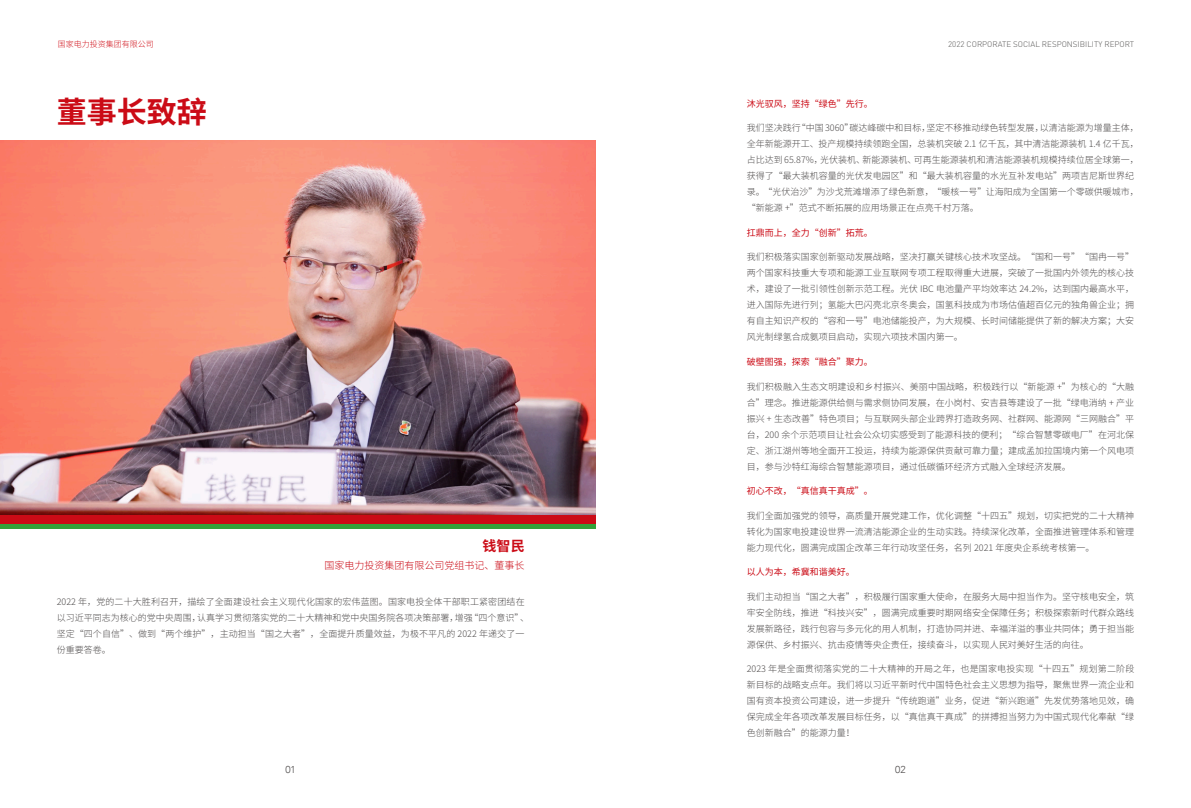
<style>
.page{position:relative;width:1191px;height:808px;background:#fff}
.page>*{position:absolute;margin:0;border:0;box-sizing:border-box;transform-origin:0 0}
.t1{font:700 30px "Source Han Sans CN";color:#cb0b16}
.t2{font:700 14px "Source Han Sans CN";color:#cb0b16}
.t3{font:300 10px "Source Han Sans CN";color:#cb0b16}
.t4{font:300 10px "Avenir";color:#4d4a4a}
.t5{font:300 9px/16px "Source Han Sans CN";color:#4d4a4a;text-align:justify}
.t6{font:9px "Source Han Sans CN";color:#cb0b16}
.t7{font:300 8px "DIN Pro";color:#595857}
.t8{font:300 8px "Source Han Sans CN";color:#d1131c}
</style>
<div class="page">
<img style="left:0;top:140px;width:595px;height:375px">
<div style="left:0;top:515px;width:595px;height:9px;background:#cb0b16"></div>
<div style="left:0;top:524px;width:595px;height:5px;background:#33a239"></div>
<p class="t8" style="left:58px;top:39px;width:97px">国家电力投资集团有限公司</p>
<p class="t7" style="left:948px;top:38px;width:188px">2022 CORPORATE SOCIAL RESPONSIBILITY REPORT</p>
<h1 class="t1" style="left:57px;top:95px;width:151px">董事长致辞</h1>
<h2 class="t2" style="left:482px;top:537px;width:43px">钱智民</h2>
<p class="t3" style="left:324px;top:559px;width:202px">国家电力投资集团有限公司党组书记、董事长</p>
<p class="t5" style="left:57px;top:594px;width:474px;text-align:left">2022 年，党的二十大胜利召开，描绘了全面建设社会主义现代化国家的宏伟蓝图。国家电投全体干部职工紧密团结在以习近平同志为核心的党中央周围，认真学习贯彻落实党的二十大精神和党中央国务院各项决策部署，增强“四个意识”、坚定“四个自信”、做到“两个维护”，主动担当“国之大者”，全面提升质量效益，为极不平凡的 2022 年递交了一份重要答卷。</p>
<p class="t6" style="left:746px;top:99px;width:127px">沐光驭风，坚持“绿色”先行。</p>
<p class="t5" style="left:746px;top:120px;width:393px;text-align:left">我们坚决践行“中国 3060”碳达峰碳中和目标，坚定不移推动绿色转型发展，以清洁能源为增量主体，全年新能源开工、投产规模持续领跑全国，总装机突破 2.1 亿千瓦，其中清洁能源装机 1.4 亿千瓦，占比达到 65.87%，光伏装机、新能源装机、可再生能源装机和清洁能源装机规模持续位居全球第一，获得了“最大装机容量的光伏发电园区”和“最大装机容量的水光互补发电站”两项吉尼斯世界纪录。“光伏治沙”为沙戈荒滩增添了绿色新意，“暖核一号”让海阳成为全国第一个零碳供暖城市，“新能源 +”范式不断拓展的应用场景正在点亮千村万落。</p>
<p class="t6" style="left:746px;top:228px;width:127px">扛鼎而上，全力“创新”拓荒。</p>
<p class="t5" style="left:746px;top:249px;width:389px">我们积极落实国家创新驱动发展战略，坚决打赢关键核心技术攻坚战。“国和一号”“国冉一号”两个国家科技重大专项和能源工业互联网专项工程取得重大进展，突破了一批国内外领先的核心技术，建设了一批引领性创新示范工程。光伏 IBC 电池量产平均效率达 24.2%，达到国内最高水平，进入国际先进行列；氢能大巴闪亮北京冬奥会，国氢科技成为市场估值超百亿元的独角兽企业；拥有自主知识产权的“容和一号”电池储能投产，为大规模、长时间储能提供了新的解决方案；大安风光制绿氢合成氨项目启动，实现六项技术国内第一。</p>
<p class="t6" style="left:746px;top:357px;width:127px">破壁图强，探索“融合”聚力。</p>
<p class="t5" style="left:746px;top:378px;width:389px">我们积极融入生态文明建设和乡村振兴、美丽中国战略，积极践行以“新能源 +”为核心的“大融合”理念。推进能源供给侧与需求侧协同发展，在小岗村、安吉县等建设了一批“绿电消纳 + 产业振兴 + 生态改善”特色项目；与互联网头部企业跨界打造政务网、社群网、能源网“三网融合”平台，200 余个示范项目让社会公众切实感受到了能源科技的便利；“综合智慧零碳电厂”在河北保定、浙江湖州等地全面开工投运，持续为能源保供贡献可靠力量；建成孟加拉国境内第一个风电项目，参与沙特红海综合智慧能源项目，通过低碳循环经济方式融入全球经济发展。</p>
<p class="t6" style="left:746px;top:486px;width:127px">初心不改，“真信真干真成”。</p>
<p class="t5" style="left:746px;top:507px;width:389px">我们全面加强党的领导，高质量开展党建工作，优化调整“十四五”规划，切实把党的二十大精神转化为国家电投建设世界一流清洁能源企业的生动实践。持续深化改革，全面推进管理体系和管理能力现代化，圆满完成国企改革三年行动攻坚任务，名列 2021 年度央企系统考核第一。</p>
<p class="t6" style="left:746px;top:567px;width:109px">以人为本，希冀和谐美好。</p>
<p class="t5" style="left:746px;top:588px;width:389px">我们主动担当“国之大者”，积极履行国家重大使命，在服务大局中担当作为。坚守核电安全，筑牢安全防线，推进“科技兴安”，圆满完成重要时期网络安全保障任务；积极探索新时代群众路线发展新路径，践行包容与多元化的用人机制，打造协同并进、幸福洋溢的事业共同体；勇于担当能源保供、乡村振兴、抗击疫情等央企责任，接续奋斗，以实现人民对美好生活的向往。</p>
<p class="t5" style="left:746px;top:661px;width:389px">2023 年是全面贯彻落实党的二十大精神的开局之年，也是国家电投实现“十四五”规划第二阶段新目标的战略支点年。我们将以习近平新时代中国特色社会主义思想为指导，聚焦世界一流企业和国有资本投资公司建设，进一步提升“传统跑道”业务，促进“新兴跑道”先发优势落地见效，确保完成全年各项改革发展目标任务，以“真信真干真成”的拼搏担当努力为中国式现代化奉献“绿色创新融合”的能源力量！</p>
<p class="t4" style="left:285px;top:764px;width:12px">01</p>
<p class="t4" style="left:895px;top:764px;width:12px">02</p>
</div>
